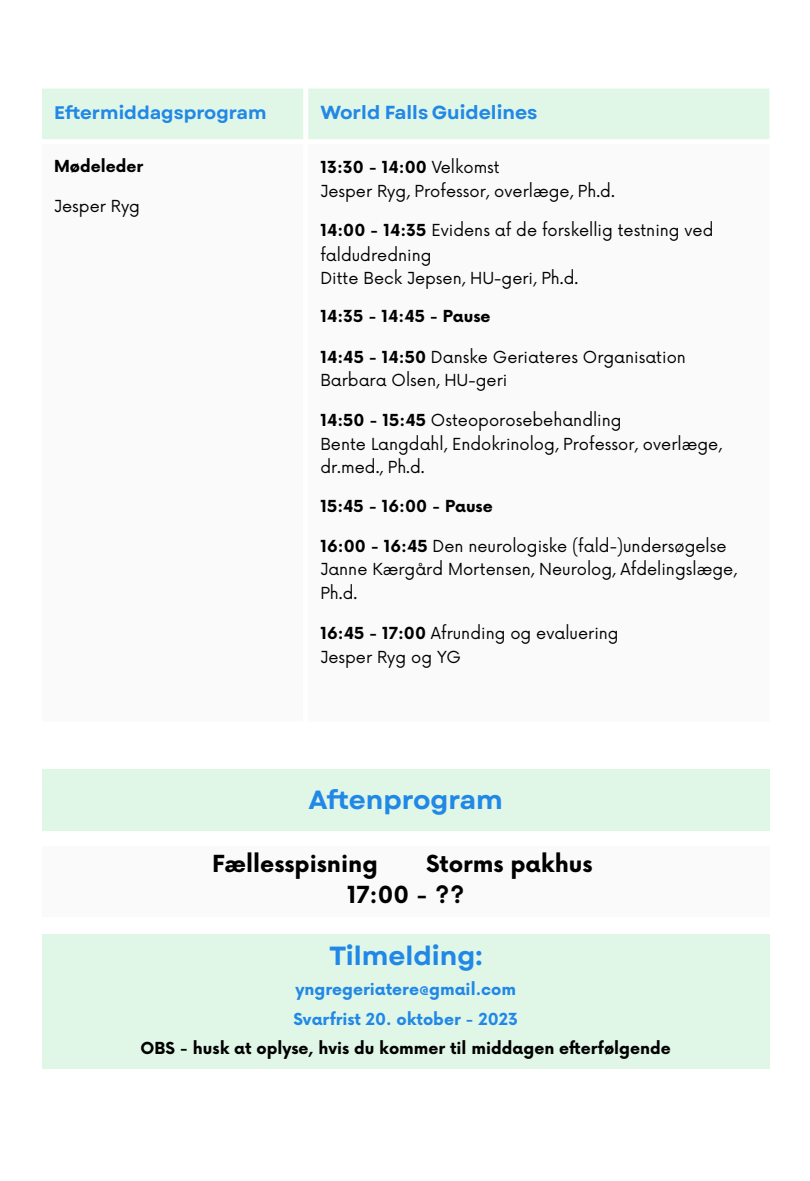
<style>
.page{position:relative;width:810px;height:1181px;background:#fff}
.page>*{position:absolute;margin:0;border:0;box-sizing:border-box;transform-origin:0 0}
.t1{font:700 26.25px "Garet";color:#2288e6}
.t2{font:700 22.95px "Now";color:#000}
.t3{font:700 18.9px "Garet";color:#2288e6}
.t4{font:700 18.15px "Garet";color:#2288e6}
.t5{font:16.2px/23.7px "Now";color:#000}
.t6{font:700 16.2px "Now";color:#000}
.t7{font:700 16.2px "Now";color:#2288e6}
.s1{font-weight:700}
</style>
<div class="page">
<div style="left:42px;top:88px;width:727px;height:51px;background:#e0f7e8"></div>
<div style="left:42px;top:770px;width:727px;height:61px;background:#e0f7e8"></div>
<div style="left:42px;top:846px;width:727px;height:70px;background:#fafafa"></div>
<div style="left:42px;top:933px;width:727px;height:135px;background:#e0f7e8"></div>
<p class="t4" style="left:54px;top:99px;width:214px">Eftermiddagsprogram</p>
<p class="t3" style="left:320px;top:99px;width:219px">World Falls Guidelines</p>
<h1 class="t6" style="left:54px;top:157px;width:91px">Mødeleder</h1>
<p class="t5" style="left:54px;top:195px;width:87px">Jesper Ryg</p>
<h1 class="t5" style="left:320px;top:155px;width:296px;line-height:24.3px"><span class="s1">13:30 - 14:00</span> Velkomst<br>Jesper Ryg, Professor, overlæge, Ph.d.</h1>
<h1 class="t5" style="left:320px;top:219px;width:395px"><span class="s1">14:00 - 14:35</span> Evidens af de forskellig testning ved faldudredning<br>Ditte Beck Jepsen, HU-geri, Ph.d.</h1>
<h1 class="t6" style="left:320px;top:307px;width:172px">14:35 - 14:45 - Pause</h1>
<h1 class="t5" style="left:320px;top:346px;width:367px;line-height:23.2px"><span class="s1">14:45 - 14:50</span> Danske Geriateres Organisation<br>Barbara Olsen, HU-geri</h1>
<h1 class="t5" style="left:320px;top:409px;width:403px;line-height:23.2px"><span class="s1">14:50 - 15:45</span> Osteoporosebehandling<br>Bente Langdahl, Endokrinolog, Professor, overlæge, dr.med., Ph.d.</h1>
<h1 class="t6" style="left:320px;top:497px;width:174px">15:45 - 16:00 - Pause</h1>
<h1 class="t5" style="left:320px;top:535px;width:418px"><span class="s1">16:00 - 16:45</span> Den neurologiske (fald-)undersøgelse<br>Janne Kærgård Mortensen, Neurolog, Afdelingslæge,<br>Ph.d.</h1>
<h1 class="t5" style="left:320px;top:621px;width:300px;line-height:24.3px"><span class="s1">16:45 - 17:00</span> Afrunding og evaluering<br>Jesper Ryg og YG</h1>
<p class="t1" style="left:309px;top:781px;width:196px">Aftenprogram</p>
<p class="t2" style="left:212px;top:851px;width:167px">Fællesspisning</p>
<p class="t2" style="left:426px;top:851px;width:168px">Storms pakhus</p>
<p class="t2" style="left:347px;top:882px;width:119px">17:00 - ??</p>
<h1 class="t1" style="left:329px;top:936px;width:155px">Tilmelding:</h1>
<p class="t7" style="left:295px;top:980px;width:222px">yngregeriatere@gmail.com</p>
<p class="t7" style="left:293px;top:1010px;width:226px">Svarfrist 20. oktober - 2023</p>
<p class="t6" style="left:141px;top:1039px;width:532px">OBS - husk at oplyse, hvis du kommer til middagen efterfølgende</p>
</div>
